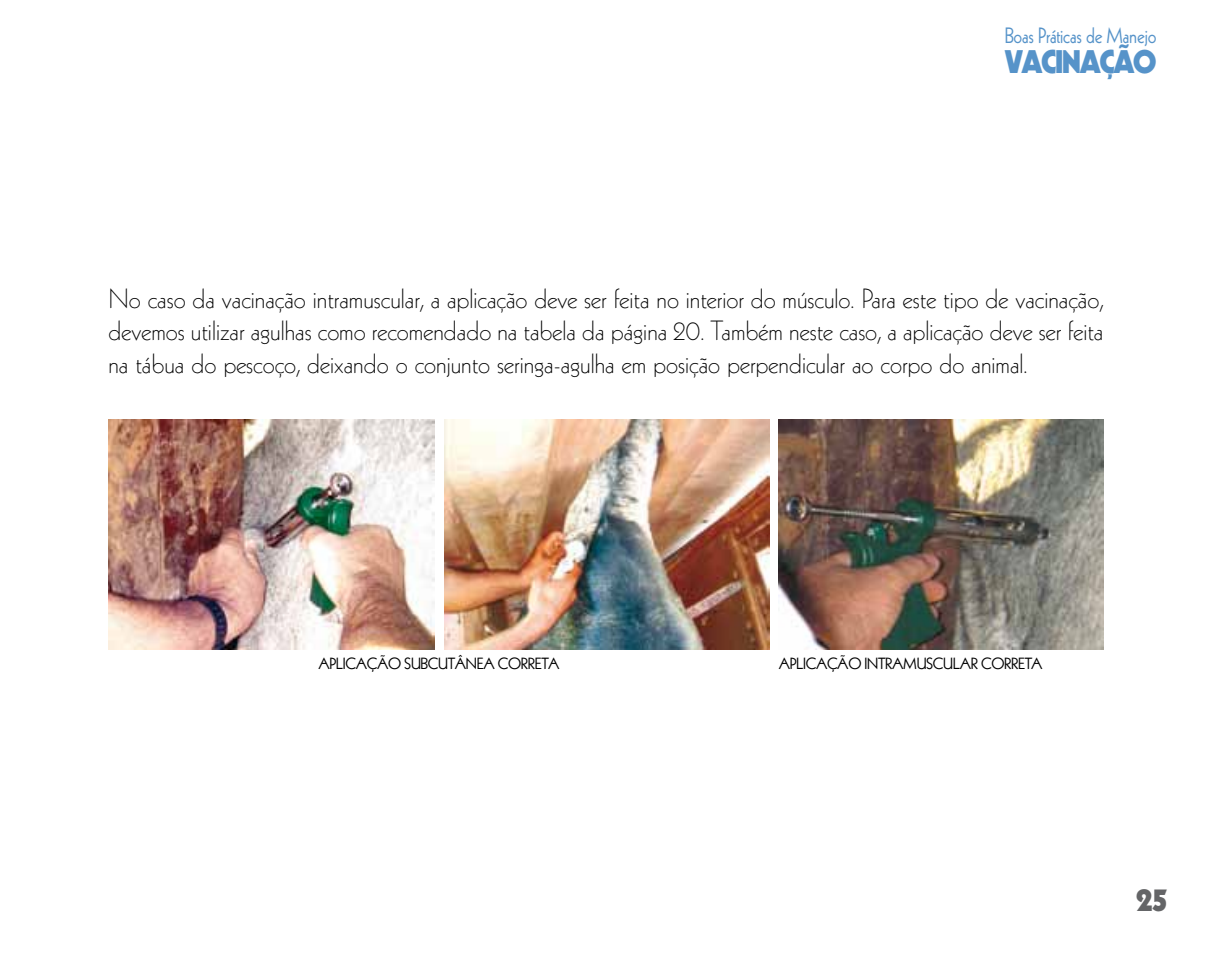
<style>
.page{position:relative;width:1212px;height:957px;background:#fff}
.page>*{position:absolute;margin:0;border:0;box-sizing:border-box;transform-origin:0 0}
.t1{font:900 31.72px "Kabel";letter-spacing:-.05em;color:#5693c9;scale:.94 1}
.t2{font:900 31.5px "Kabel";color:#646567}
.t3{font:300 27px/32.4px "Kabel";color:#000;text-align:justify}
.t4{font:21.6px "Kabel";letter-spacing:-.01em;color:#5693c9;scale:.88 1}
.t5{font:15.75px "Kabel";letter-spacing:-.02em;color:#000}
</style>
<div class="page">
<img style="left:108px;top:419px;width:327px;height:230px">
<img style="left:444px;top:419px;width:325px;height:230px">
<img style="left:779px;top:419px;width:324px;height:230px">
<p class="t4" style="left:1005px;top:23px;width:174px">Boas Práticas de Manejo</p>
<p class="t1" style="left:1005px;top:41px;width:163px">VACINAÇÃO</p>
<p class="t3" style="left:108px;top:283px;width:996px">No caso da vacinação intramuscular, a aplicação deve ser feita no interior do músculo. Para este tipo de vacinação, devemos utilizar agulhas como recomendado na tabela da página 20. Também neste caso, a aplicação deve ser feita na tábua do pescoço, deixando o conjunto seringa-agulha em posição perpendicular ao corpo do animal.</p>
<p class="t5" style="left:318px;top:654px;width:242px">APLICAÇÃO SUBCUTÂNEA CORRETA</p>
<p class="t5" style="left:779px;top:654px;width:265px">APLICAÇÃO INTRAMUSCULAR CORRETA</p>
<p class="t2" style="left:1136px;top:880px;width:32px">25</p>
</div>
